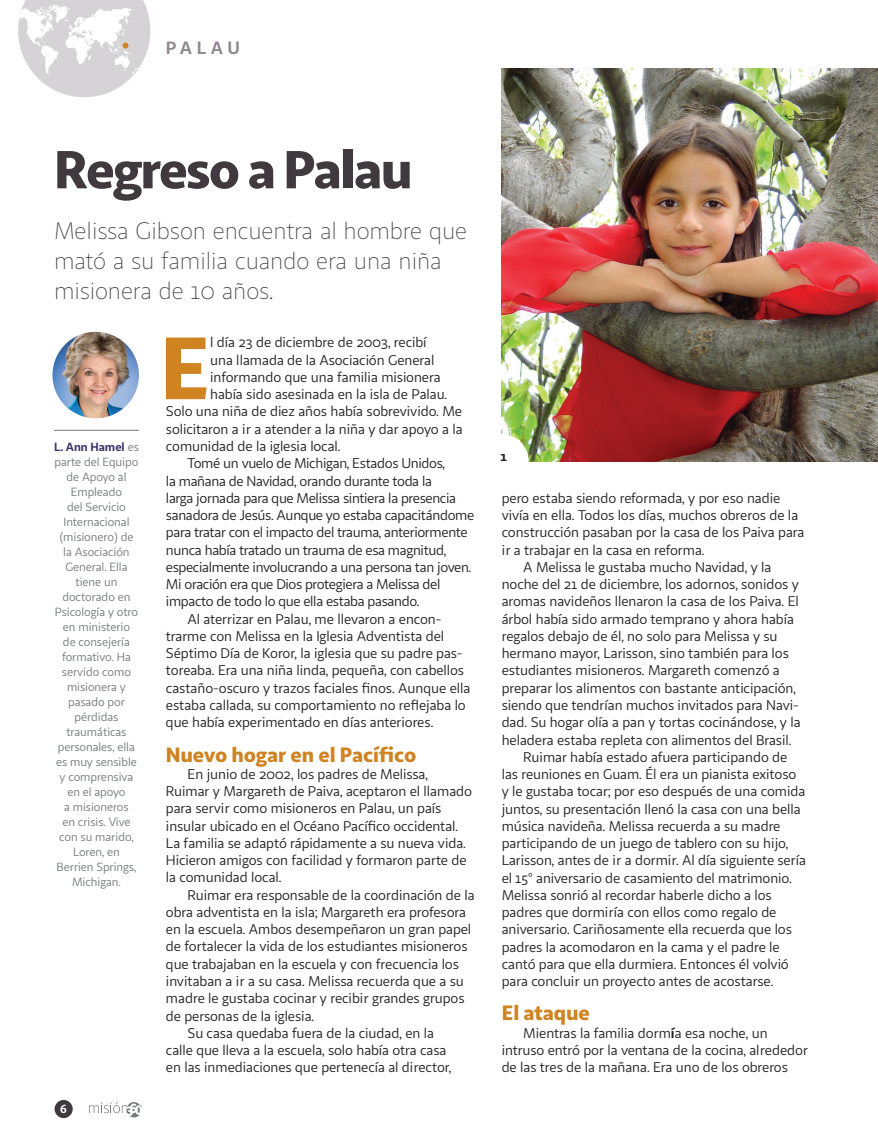
<style>
.page{position:relative;width:878px;height:1148px;background:#fff}
.page>*{position:absolute;margin:0;border:0;box-sizing:border-box;transform-origin:0 0}
.t1{font:900 89.25px "Sana Sans";color:#cf8321}
.t2{font:900 54px "Sana Sans";letter-spacing:-.04em;color:#40393e}
.t3{font:300 24px/30px "Sana Sans";letter-spacing:-.01em;color:#40393e}
.t4{font:900 21px "Sana Sans";letter-spacing:-.01em;color:#cf8321}
.t5{font:700 18px "Sana Sans";letter-spacing:.24em;color:#8f888f}
.t6{font:14.25px/17.2px "Sana Sans";letter-spacing:-.005em;color:#231f20}
.t7{font:14.25px "Sana Sans";letter-spacing:-.025em;color:#231f20}
.t8{font:14.25px "Sana Sans";letter-spacing:-.03em;color:#231f20}
.t9{font:700 13.5px "Sana Sans";color:#231f20}
.t10{font:12px/15px "Sana Sans";letter-spacing:-.005em;color:#76787b;text-align:center}
.t11{font:700 12px "Sana Sans";color:#fff}
.s1{font-weight:700;color:#332f68}
.s2{font-weight:700}
</style>
<div class="page">
<div style="left:55px;top:1100px;width:17px;height:17px;background:#40393e;border-radius:50%"></div>
<div style="left:55px;top:1099px;width:18px;height:19px;border:2px solid #40393e;border-radius:50%"></div>
<svg style="left:89px;top:1102px;width:53px;height:15px"></svg>
<svg style="left:18px;top:0;width:132px;height:97px"></svg>
<img style="left:52px;top:332px;width:87px;height:86px;border-radius:43px">
<hr style="left:54px;top:430px;width:85px;height:1px;background:#76787b">
<img style="left:501px;top:68px;width:377px;height:393px">
<div style="left:474px;top:434px;width:54px;height:54px;background:#fff;border-radius:50%"></div>
<p class="t5" style="left:166px;top:36px;width:76px">PALAU</p>
<h2 class="t2" style="left:54px;top:134px;width:360px">Regreso a Palau</h2>
<h3 class="t3" style="left:54px;top:216px;width:414px">Melissa Gibson encuentra al hombre que mató a su familia cuando era una niña misionera de 10 años.</h3>
<h1 class="t1" style="left:160px;top:309px;width:51px">E</h1>
<p class="t6" style="left:210px;top:334px;width:218px">l día 23 de diciembre de 2003, recibí</p>
<p class="t6" style="left:210px;top:351px;width:226px">una llamada de la Asociación General</p>
<p class="t6" style="left:210px;top:368px;width:232px">informando que una familia misionera</p>
<p class="t6" style="left:210px;top:386px;width:239px">había sido asesinada en la isla de Palau.</p>
<p class="t6" style="left:166px;top:403px;width:297px">Solo una niña de diez años había sobrevivido. Me</p>
<p class="t6" style="left:166px;top:420px;width:298px">solicitaron a ir a atender a la niña y dar apoyo a la</p>
<p class="t6" style="left:166px;top:437px;width:176px">comunidad de la iglesia local.</p>
<p class="t7" style="left:187px;top:454px;width:259px">Tomé un vuelo de Michigan, Estados Unidos,</p>
<p class="t7" style="left:166px;top:472px;width:267px">la mañana de Navidad, orando durante toda la</p>
<p class="t7" style="left:166px;top:489px;width:292px">larga jornada para que Melissa sintiera la presencia</p>
<p class="t7" style="left:166px;top:506px;width:310px">sanadora de Jesús. Aunque yo estaba capacitándome</p>
<p class="t7" style="left:166px;top:523px;width:303px">para tratar con el impacto del trauma, anteriormente</p>
<p class="t7" style="left:166px;top:541px;width:282px">nunca había tratado un trauma de esa magnitud,</p>
<p class="t7" style="left:166px;top:558px;width:307px">especialmente involucrando a una persona tan joven.</p>
<p class="t8" style="left:166px;top:575px;width:276px">Mi oración era que Dios protegiera a Melissa del</p>
<p class="t6" style="left:166px;top:593px;width:255px">impacto de todo lo que ella estaba pasando.</p>
<p class="t6" style="left:187px;top:610px;width:255px">Al aterrizar en Palau, me llevaron a encon-</p>
<p class="t6" style="left:166px;top:627px;width:280px">trarme con Melissa en la Iglesia Adventista del</p>
<p class="t6" style="left:166px;top:644px;width:298px">Séptimo Día de Koror, la iglesia que su padre pas-</p>
<p class="t6" style="left:166px;top:662px;width:300px">toreaba. Era una niña linda, pequeña, con cabellos</p>
<p class="t6" style="left:166px;top:679px;width:306px">castaño-oscuro y trazos faciales finos. Aunque ella</p>
<p class="t6" style="left:166px;top:696px;width:301px">estaba callada, su comportamiento no reflejaba lo</p>
<p class="t6" style="left:166px;top:713px;width:269px">que había experimentado en días anteriores.</p>
<h3 class="t4" style="left:166px;top:740px;width:252px">Nuevo hogar en el Pacífico</h3>
<p class="t6" style="left:166px;top:765px;width:308px;text-indent:22px">En junio de 2002, los padres de Melissa, Ruimar y Margareth de Paiva, aceptaron el llamado para servir como misioneros en Palau, un país insular ubicado en el Océano Pacífico occidental.<br>La familia se adaptó rápidamente a su nueva vida.<br>Hicieron amigos con facilidad y formaron parte de la comunidad local.</p>
<p class="t6" style="left:187px;top:886px;width:288px">Ruimar era responsable de la coordinación de la</p>
<p class="t6" style="left:166px;top:903px;width:302px">obra adventista en la isla; Margareth era profesora</p>
<p class="t6" style="left:166px;top:920px;width:307px">en la escuela. Ambos desempeñaron un gran papel</p>
<p class="t6" style="left:166px;top:938px;width:303px">de fortalecer la vida de los estudiantes misioneros</p>
<p class="t6" style="left:166px;top:955px;width:294px">que trabajaban en la escuela y con frecuencia los</p>
<p class="t6" style="left:166px;top:972px;width:299px">invitaban a ir a su casa. Melissa recuerda que a su</p>
<p class="t6" style="left:166px;top:989px;width:300px">madre le gustaba cocinar y recibir grandes grupos</p>
<p class="t6" style="left:166px;top:1007px;width:150px">de personas de la iglesia.</p>
<p class="t6" style="left:187px;top:1024px;width:248px">Su casa quedaba fuera de la ciudad, en la</p>
<p class="t6" style="left:166px;top:1041px;width:282px">calle que lleva a la escuela, solo había otra casa</p>
<p class="t6" style="left:166px;top:1058px;width:287px">en las inmediaciones que pertenecía al director,</p>
<p class="t10" style="left:54px;top:439px;width:86px"><span class="s1">L. Ann Hamel</span> es parte del Equipo de Apoyo al<br>Empleado<br>del Servicio<br>Internacional (misionero) de la Asociación<br>General. Ella tiene un doctorado en<br>Psicología y otro en ministerio<br>de consejería formativo. Ha servido como misionera y pasado por pérdidas traumáticas personales, ella es muy sensible y comprensiva en el apoyo<br>a misioneros<br>en crisis. Vive con su marido,<br>Loren, en<br>Berrien Springs,<br>Michigan.</p>
<p class="t9" style="left:500px;top:448px;width:8px">1</p>
<p class="t6" style="left:501px;top:489px;width:280px">pero estaba siendo reformada, y por eso nadie</p>
<p class="t6" style="left:501px;top:506px;width:298px">vivía en ella. Todos los días, muchos obreros de la</p>
<p class="t6" style="left:501px;top:524px;width:304px">construcción pasaban por la casa de los Paiva para</p>
<p class="t6" style="left:501px;top:541px;width:204px">ir a trabajar en la casa en reforma.</p>
<p class="t6" style="left:523px;top:558px;width:250px">A Melissa le gustaba mucho Navidad, y la</p>
<p class="t6" style="left:501px;top:575px;width:299px">noche del 21 de diciembre, los adornos, sonidos y</p>
<p class="t6" style="left:501px;top:593px;width:298px">aromas navideños llenaron la casa de los Paiva. El</p>
<p class="t6" style="left:501px;top:610px;width:294px">árbol había sido armado temprano y ahora había</p>
<p class="t6" style="left:501px;top:627px;width:277px">regalos debajo de él, no solo para Melissa y su</p>
<p class="t6" style="left:501px;top:645px;width:289px">hermano mayor, Larisson, sino también para los</p>
<p class="t6" style="left:501px;top:662px;width:280px">estudiantes misioneros. Margareth comenzó a</p>
<p class="t6" style="left:501px;top:679px;width:296px">preparar los alimentos con bastante anticipación,</p>
<p class="t6" style="left:501px;top:696px;width:299px">siendo que tendrían muchos invitados para Navi-</p>
<p class="t6" style="left:501px;top:714px;width:300px">dad. Su hogar olía a pan y tortas cocinándose, y la</p>
<p class="t6" style="left:501px;top:731px;width:291px">heladera estaba repleta con alimentos del Brasil.</p>
<p class="t6" style="left:523px;top:748px;width:265px">Ruimar había estado afuera participando de</p>
<p class="t6" style="left:501px;top:765px;width:296px">las reuniones en Guam. Él era un pianista exitoso</p>
<p class="t6" style="left:501px;top:783px;width:305px">y le gustaba tocar; por eso después de una comida</p>
<p class="t6" style="left:501px;top:800px;width:300px">juntos, su presentación llenó la casa con una bella</p>
<p class="t6" style="left:501px;top:817px;width:280px">música navideña. Melissa recuerda a su madre</p>
<p class="t6" style="left:501px;top:834px;width:288px">participando de un juego de tablero con su hijo,</p>
<p class="t6" style="left:501px;top:852px;width:306px">Larisson, antes de ir a dormir. Al día siguiente sería</p>
<p class="t6" style="left:501px;top:869px;width:291px">el 15° aniversario de casamiento del matrimonio.</p>
<p class="t6" style="left:501px;top:886px;width:271px">Melissa sonrió al recordar haberle dicho a los</p>
<p class="t6" style="left:501px;top:903px;width:276px">padres que dormiría con ellos como regalo de</p>
<p class="t6" style="left:501px;top:921px;width:292px">aniversario. Cariñosamente ella recuerda que los</p>
<p class="t6" style="left:501px;top:938px;width:279px">padres la acomodaron en la cama y el padre le</p>
<p class="t6" style="left:501px;top:955px;width:288px">cantó para que ella durmiera. Entonces él volvió</p>
<p class="t6" style="left:501px;top:972px;width:273px">para concluir un proyecto antes de acostarse.</p>
<h3 class="t4" style="left:501px;top:999px;width:90px">El ataque</h3>
<p class="t6" style="left:501px;top:1024px;width:308px;text-indent:22px">Mientras la familia dorm<span class="s2">í</span>a esa noche, un intruso entró por la ventana de la cocina, alrededor de las tres de la mañana. Era uno de los obreros</p>
<p class="t11" style="left:60px;top:1101px;width:8px">6</p>
</div>
